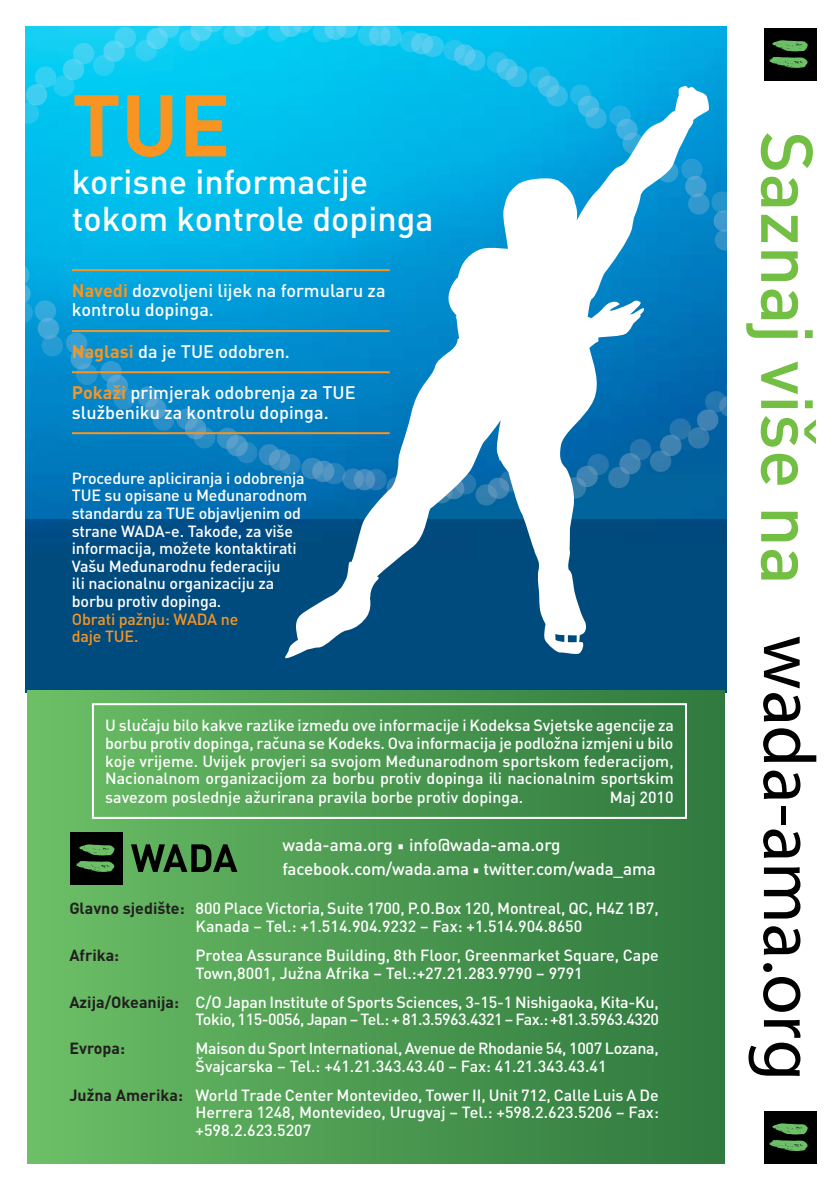
<style>
.page{position:relative;width:840px;height:1191px;background:#fff}
.page>*{position:absolute;margin:0;border:0;box-sizing:border-box;transform-origin:0 0}
.t1{font:700 86px "DIN Pro";color:#f79422}
.t2{font:73.8px "DIN Mittelschrift";color:#000}
.t3{font:500 72px "DIN Pro";color:#72bf44}
.t4{font:500 34px/37.4px "DIN Pro";color:#fff}
.t5{font:500 18px/19.8px "DIN Pro";color:#fff}
.t6{font:500 17px "DIN Pro";letter-spacing:-.01em;color:#fff}
.t7{font:500 16px/17.6px "DIN Pro";letter-spacing:-.01em;color:#fff}
.t8{font:500 16px/17.6px "DIN Pro";letter-spacing:-.01em;color:#f79422}
.t9{font:700 16px "DIN Pro";color:#231f20}
.s1{font-weight:700;color:#f79422}
.s2{font-family:"Titillium";font-weight:400}
.s3{font-weight:700;color:#231f20}
</style>
<div class="page">
<img style="left:25px;top:490px;width:701px;height:203px">
<div style="left:27px;top:691px;width:697px;height:472px;background:linear-gradient(to right,#6cbe66,#2e773e)"></div>
<div style="left:71px;top:832px;width:52px;height:52px;background:#000"></div>
<svg style="left:76px;top:844px;width:39px;height:28px"></svg>
<svg style="left:131px;top:844px;width:106px;height:28px;background:#2f582f"></svg>
<div style="left:25px;top:482px;width:257px;height:8px;background:#0072b6"></div>
<div style="left:25px;top:139px;width:257px;height:8px;background:#00c2ee"></div>
<svg style="left:436px;top:26px;width:345px;height:60px;background:#1fc2ec"></svg>
<svg style="left:25px;top:147px;width:257px;height:335px;background:#049dd7"></svg>
<svg style="left:25px;top:26px;width:411px;height:113px;background:#0dc9f0"></svg>
<svg style="left:447px;top:33px;width:325px;height:335px"></svg>
<svg style="left:709px;top:376px;width:18px;height:143px;background:#0a67a3"></svg>
<svg style="left:432px;top:36px;width:1px;height:21px"></svg>
<svg style="left:749px;top:314px;width:10px;height:54px"></svg>
<div style="left:763px;top:28px;width:52px;height:52px;background:#000"></div>
<svg style="left:769px;top:40px;width:38px;height:28px"></svg>
<div style="left:763px;top:1111px;width:52px;height:52px;background:#000"></div>
<svg style="left:769px;top:1123px;width:38px;height:28px"></svg>
<svg style="left:282px;top:86px;width:427px;height:573px"></svg>
<svg style="left:91px;top:702px;width:596px;height:118px;background:#529d57"></svg>
<hr style="left:72px;top:269px;width:317px;height:2px;background:#f79422">
<hr style="left:72px;top:330px;width:317px;height:2px;background:#f79422">
<hr style="left:72px;top:371px;width:317px;height:2px;background:#f79422">
<hr style="left:72px;top:432px;width:317px;height:2px;background:#f79422">
<p class="t1" style="left:72px;top:67px;width:160px">TUE</p>
<p class="t4" style="left:72px;top:161px;width:363px">korisne informacije tokom kontrole dopinga</p>
<p class="t5" style="left:72px;top:279px;width:315px"><span class="s1">Navedi</span> dozvoljeni lijek na formularu za kontrolu dopinga.</p>
<p class="t5" style="left:72px;top:340px;width:219px"><span class="s1">Naglasi</span> da je TUE odobren.</p>
<p class="t5" style="left:72px;top:381px;width:285px"><span class="s1">Pokaži</span> primjerak odobrenja za TUE službeniku za kontrolu dopinga.</p>
<p class="t7" style="left:72px;top:468px;width:237px">Procedure apliciranja i odobrenja<br>TUE su opisane u Međunarodnom standardu za TUE objavljenim od strane WADA-e. Takođe, za više informacija, možete kontaktirati<br>Vašu Međunarodnu federaciju<br>ili nacionalnu organizaciju za borbu protiv dopinga.</p>
<p class="t8" style="left:72px;top:609px;width:168px">Obrati pažnju: WADA ne daje TUE.</p>
<p class="t7" style="left:105px;top:716px;width:570px;text-align:justify">U slučaju bilo kakve razlike između ove informacije i Kodeksa Svjetske agencije za borbu protiv dopinga, računa se Kodeks. Ova informacija je podložna izmjeni u bilo koje vrijeme. Uvijek provjeri sa svojom Međunarodnom sportskom federacijom, Nacionalnom organizacijom za borbu protiv dopinga ili nacionalnim sportskim savezom poslednje ažurirana pravila borbe protiv dopinga.</p>
<p class="t7" style="left:609px;top:787px;width:65px">Maj 2010</p>
<p class="t6" style="left:282px;top:833px;width:279px">wada-ama.org <span class="s2">•</span> info@wada-ama.org</p>
<p class="t6" style="left:282px;top:857px;width:375px">facebook.com/wada.ama <span class="s2">•</span> twitter.com/wada_ama</p>
<p class="t7" style="left:195px;top:899px;width:464px;text-indent:-126px"><span class="s3">Glavno sjedište:</span> 800 Place Victoria, Suite 1700, P.O.Box 120, Montreal, QC, H4Z 1B7,<br>Kanada – Tel.: +1.514.904.9232 – Fax: +1.514.904.8650</p>
<p class="t9" style="left:69px;top:944px;width:51px">Afrika:</p>
<p class="t7" style="left:195px;top:945px;width:464px">Protea Assurance Building, 8th Floor, Greenmarket Square, Cape<br>Town,8001, Južna Afrika – Tel.:+27.21.283.9790 – 9791</p>
<p class="t7" style="left:69px;top:992px;width:591px;text-align:right"><span class="s3">Azija/Okeanija:</span> C/O Japan Institute of Sports Sciences, 3-15-1 Nishigaoka, Kita-Ku,<br>Tokio, 115-0056, Japan – Tel.: + 81.3.5963.4321 – Fax.: +81.3.5963.4320</p>
<p class="t9" style="left:69px;top:1037px;width:57px">Evropa:</p>
<p class="t7" style="left:195px;top:1038px;width:464px">Maison du Sport International, Avenue de Rhodanie 54, 1007 Lozana,<br>Švajcarska – Tel.: +41.21.343.43.40 – Fax: 41.21.343.43.41</p>
<p class="t7" style="left:195px;top:1085px;width:464px;text-align:justify;text-indent:-126px"><span class="s3">Južna Amerika:</span> World Trade Center Montevideo, Tower II, Unit 712, Calle Luis A De Herrera 1248, Montevideo, Urugvaj – Tel.: +598.2.623.5206 – Fax: +598.2.623.5207</p>
<p class="t3" style="left:835px;top:131px;width:455px;rotate:90deg">Saznaj više na</p>
<p class="t2" style="left:833px;top:635px;width:447px;rotate:90deg">wada-ama.org</p>
</div>
